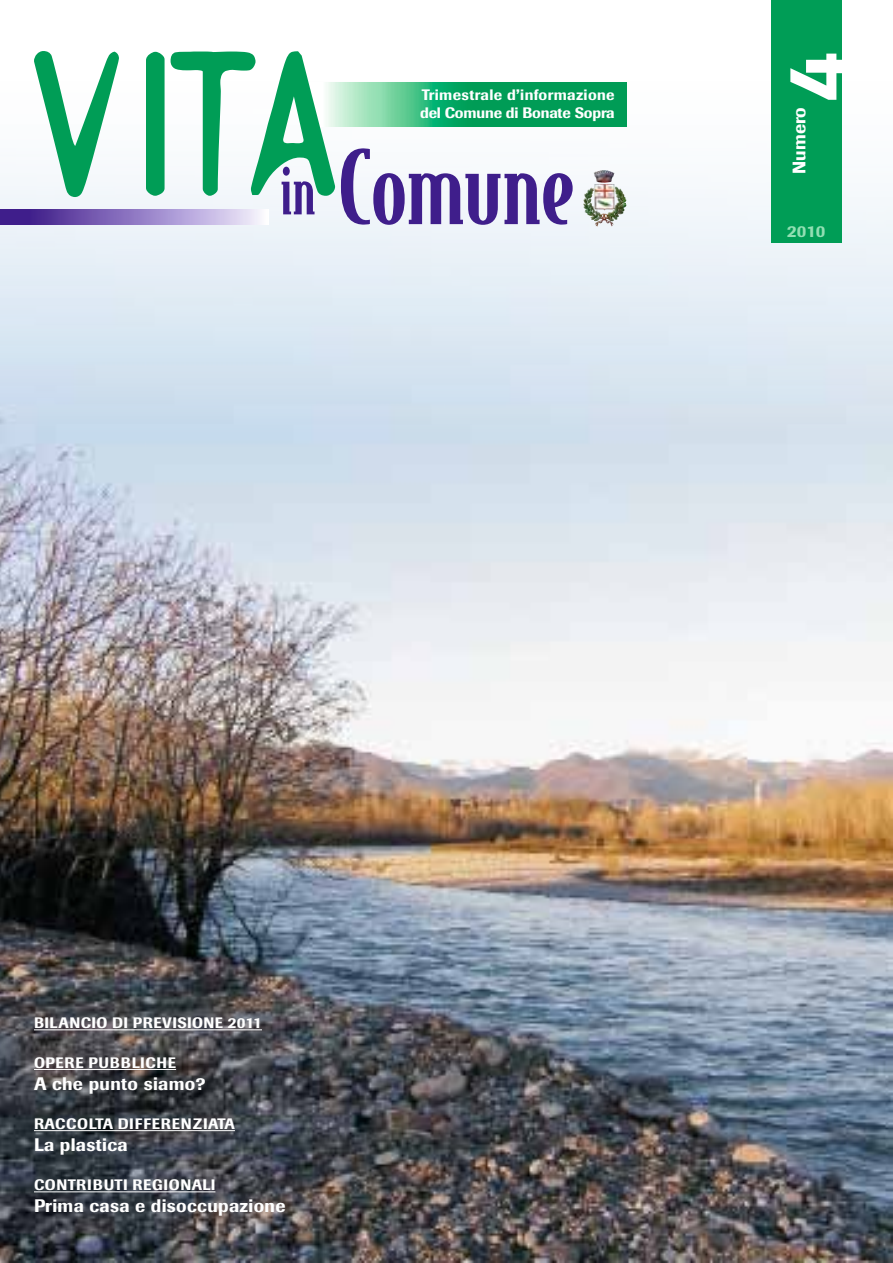
<style>
.page{position:relative;width:893px;height:1263px;background:#fff}
.page>*{position:absolute;margin:0;border:0;box-sizing:border-box;transform-origin:0 0}
.t1{font:500 88.35px "Imago";color:#fff}
.t2{font:500 18px "Imago";letter-spacing:.02em;color:#fff}
.t3{font:500 16.5px "Imago";color:#92dfb3}
.t4{font:500 15px "Imago";letter-spacing:.025em;color:#fff}
.t5{font:500 15px/18px "Imago";letter-spacing:.005em;color:#fff}
</style>
<div class="page">
<img style="left:0;top:82px;width:892px;height:1180px">
<svg style="left:335px;top:82px;width:291px;height:44px;background:#2cb174"></svg>
<svg style="left:341px;top:148px;width:232px;height:77px"></svg>
<svg style="left:34px;top:51px;width:85px;height:146px"></svg>
<svg style="left:146px;top:51px;width:189px;height:163px"></svg>
<div style="left:771px;top:0;width:71px;height:242px;background:#009d56"></div>
<img style="left:593px;top:170px;width:21px;height:41px">
<svg style="left:0;top:210px;width:268px;height:15px;background:#917cc1"></svg>
<hr style="left:34px;top:1029px;width:228px;height:1px;background:#fff">
<hr style="left:34px;top:1069px;width:142px;height:1px;background:#fff">
<hr style="left:34px;top:1130px;width:201px;height:1px;background:#fff">
<hr style="left:34px;top:1191px;width:181px;height:1px;background:#fff">
<p class="t5" style="left:420px;top:86px;width:196px">Trimestrale d’informazione del Comune di Bonate Sopra</p>
<h1 class="t1" style="left:763px;top:103px;width:53px;rotate:-90deg">4</h1>
<p class="t2" style="left:788px;top:174px;width:68px;rotate:-90deg">Numero</p>
<p class="t3" style="left:787px;top:221px;width:40px">2010</p>
<p class="t4" style="left:34px;top:1014px;width:229px">BILANCIO DI PREVISIONE 2011</p>
<p class="t4" style="left:34px;top:1053px;width:22px">Opere</p>
<p class="t4" style="left:88px;top:1053px;width:32px">pubblic</p>
<p class="t4" style="left:156px;top:1053px;width:20px">he</p>
<p class="t2" style="left:34px;top:1072px;width:173px">A che punto siamo?</p>
<p class="t4" style="left:34px;top:1115px;width:22px">Raccolta</p>
<p class="t4" style="left:118px;top:1115px;width:45px">di fferen</p>
<p class="t4" style="left:193px;top:1115px;width:20px">ziata</p>
<p class="t2" style="left:34px;top:1133px;width:95px">La plastica</p>
<p class="t4" style="left:34px;top:1176px;width:183px">CONTRIBUTI REGIONALI</p>
<p class="t2" style="left:34px;top:1195px;width:253px">Prima casa e disoccupazione</p>
</div>
